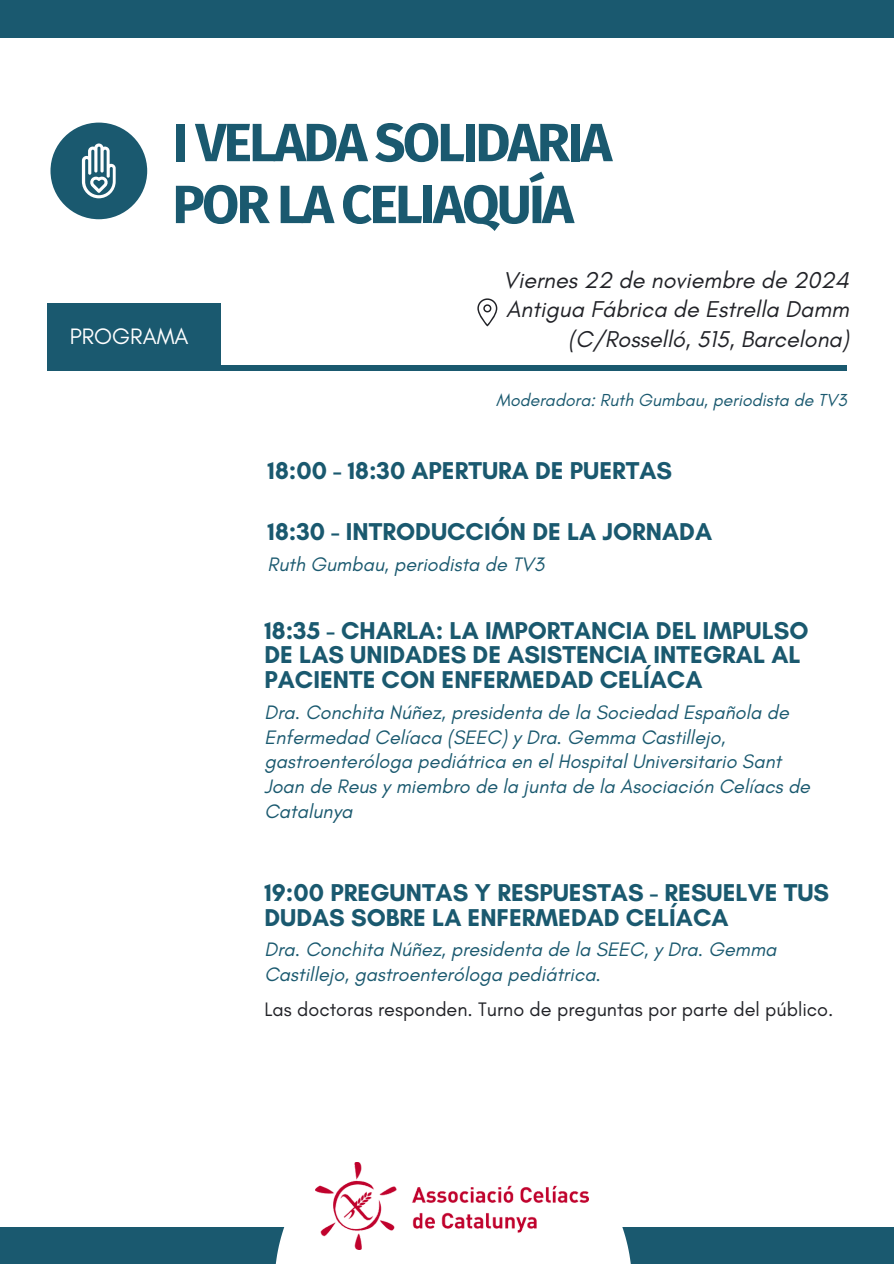
<style>
.page{position:relative;width:894px;height:1264px;background:#fff}
.page>*{position:absolute;margin:0;border:0;box-sizing:border-box;transform-origin:0 0}
.t1{font:700 53.85px/61.8px "Fira Sans";letter-spacing:-.05em;color:#1a596f}
.t2{font:700 24.75px/24.8px "Glacial Indifference";color:#1a596f}
.t3{font:italic 23.25px/29.2px "Glacial Indifference";color:#212227;text-align:right}
.t4{font:22.8px "Glacial Indifference";color:#fff}
.t5{font:italic 19.8px/24.8px "Glacial Indifference";color:#1a596f}
.t6{font:19.8px "Glacial Indifference";color:#212227}
.t7{font:italic 17.7px "Glacial Indifference";color:#1a596f}
</style>
<div class="page">
<div style="left:50px;top:123px;width:97px;height:96px;background:#1a596f;border-radius:50%"></div>
<div style="left:0;top:0;width:893px;height:38px;background:#1a596f"></div>
<div style="left:47px;top:304px;width:174px;height:67px;background:#1a596f"></div>
<div style="left:48px;top:366px;width:798px;height:5px;background:#1a596f"></div>
<svg style="left:477px;top:298px;width:20px;height:28px"></svg>
<div style="left:0;top:1226px;width:893px;height:37px;background:#1a596f"></div>
<div style="left:274px;top:1192px;width:357px;height:71px;background:#fff"></div>
<img style="left:315px;top:1162px;width:273px;height:87px">
<svg style="left:82px;top:143px;width:33px;height:55px"></svg>
<p class="t1" style="left:172px;top:112px;width:441px">I VELADA SOLIDARIA<br>POR LA CELIAQUÍA</p>
<p class="t4" style="left:70px;top:322px;width:120px">PROGRAMA</p>
<h1 class="t3" style="left:503px;top:265px;width:347px">Viernes 22 de noviembre de 2024<br>Antigua Fábrica de Estrella Damm (C/Rosselló, 515, Barcelona)</h1>
<h5 class="t7" style="left:496px;top:389px;width:352px">Moderadora: Ruth Gumbau, periodista de TV3</h5>
<p class="t2" style="left:267px;top:458px;width:406px">18:00 - 18:30 APERTURA DE PUERTAS</p>
<h3 class="t2" style="left:267px;top:519px;width:446px">18:30 - INTRODUCCIÓN DE LA JORNADA</h3>
<p class="t5" style="left:267px;top:551px;width:278px">Ruth Gumbau, periodista de TV3</p>
<h2 class="t2" style="left:264px;top:617px;width:545px">18:35 - CHARLA: LA IMPORTANCIA DEL IMPULSO<br>DE LAS UNIDADES DE ASISTENCIA INTEGRAL AL<br>PACIENTE CON ENFERMEDAD CELÍACA</h2>
<h2 class="t5" style="left:264px;top:699px;width:547px">Dra. Conchita Núñez, presidenta de la Sociedad Española de Enfermedad Celíaca (SEEC) y Dra. Gemma Castillejo, gastroenteróloga pediátrica en el Hospital Universitario Sant Joan de Reus y miembro de la junta de la Asociación Celíacs de Catalunya</h2>
<h2 class="t2" style="left:264px;top:879px;width:566px">19:00 PREGUNTAS Y RESPUESTAS - RESUELVE TUS<br>DUDAS SOBRE LA ENFERMEDAD CELÍACA</h2>
<h5 class="t5" style="left:264px;top:936px;width:513px">Dra. Conchita Núñez, presidenta de la SEEC, y Dra. Gemma<br>Castillejo, gastroenteróloga pediátrica.</h5>
<h2 class="t6" style="left:264px;top:996px;width:570px">Las doctoras responden. Turno de preguntas por parte del público.</h2>
</div>
